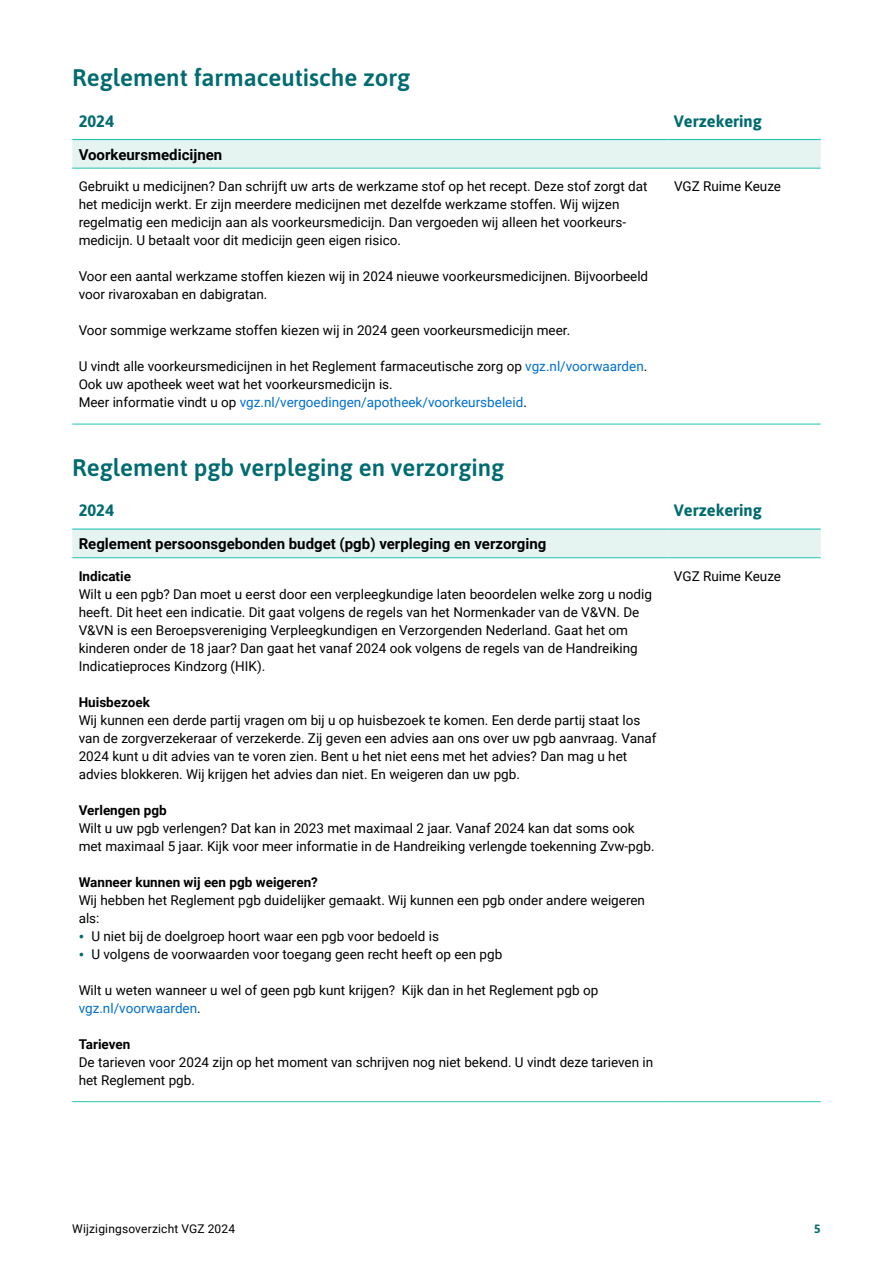
<style>
.page{position:relative;width:893px;height:1263px;background:#fff}
.page>*{position:absolute;margin:0;border:0;box-sizing:border-box;transform-origin:0 0}
.H3_kop{font:600 24px "Asap";color:#006b70}
.tabel_kop{font:700 16.5px "Asap";color:#006b70}
.tabel_subkop{font:15px "Roboto Bold 2";color:#000}
.tabel_subkop-2{font:700 15px "Roboto";color:#000}
.tabel_plat{font:13.5px/18px "Roboto";color:#000}
.tabel_tussenkop{font:700 13.5px "Roboto";color:#000}
.tabel_plat-2{font:13.5px "Roboto";color:#006fce}
.t1{font:12px "Roboto";letter-spacing:.015em;color:#000}
.t2{font:700 12px "Asap";color:#006b70}
.s1{color:#006fce}
.s2{color:#000}
.s3{font-weight:700;font-size:15px;color:#006b70}
</style>
<div class="page">
<svg style="left:72px;top:140px;width:749px;height:28px;background:#e2f2f0"></svg>
<hr style="left:72px;top:424px;width:596px;height:1px;background:#22c4b4">
<hr style="left:668px;top:424px;width:153px;height:1px;background:#22c4b4">
<hr style="left:72px;top:139px;width:596px;height:1px;background:#22c4b4">
<hr style="left:668px;top:139px;width:153px;height:1px;background:#22c4b4">
<hr style="left:72px;top:168px;width:596px;height:1px;background:#22c4b4">
<hr style="left:668px;top:168px;width:153px;height:1px;background:#22c4b4">
<div style="left:72px;top:530px;width:749px;height:27px;background:#e5f3f1"></div>
<hr style="left:72px;top:1101px;width:596px;height:1px;background:#22c4b4">
<hr style="left:668px;top:1101px;width:153px;height:1px;background:#22c4b4">
<hr style="left:72px;top:528px;width:596px;height:2px;background:#22c4b4">
<hr style="left:668px;top:528px;width:153px;height:2px;background:#22c4b4">
<hr style="left:72px;top:557px;width:596px;height:1px;background:#22c4b4">
<hr style="left:668px;top:557px;width:153px;height:1px;background:#22c4b4">
<h3 class="H3_kop" style="left:72px;top:61px;width:340px">Reglement farmaceutische zorg</h3>
<p class="tabel_kop" style="left:79px;top:109px;width:37px">2024</p>
<p class="tabel_kop" style="left:674px;top:109px;width:89px">Verzekering</p>
<p class="tabel_subkop-2" style="left:79px;top:144px;width:145px">Voorkeursmedicijnen</p>
<p class="tabel_plat" style="left:79px;top:177px;width:570px">Gebruikt u medicijnen? Dan schrijft uw arts de werkzame stof op het recept. Deze stof zorgt dat het medicijn werkt. Er zijn meerdere medicijnen met dezelfde werkzame stoffen. Wij wijzen regelmatig een medicijn aan als voorkeursmedicijn. Dan vergoeden wij alleen het voorkeurs&shy;medicijn. U betaalt voor dit medicijn geen eigen risico.</p>
<p class="tabel_plat" style="left:79px;top:267px;width:571px">Voor een aantal werkzame stoffen kiezen wij in 2024 nieuwe voorkeursmedicijnen. Bijvoorbeeld voor rivaroxaban en dabigratan.</p>
<p class="tabel_plat" style="left:79px;top:321px;width:493px">Voor sommige werkzame stoffen kiezen wij in 2024 geen voorkeursmedicijn meer.</p>
<p class="tabel_plat" style="left:79px;top:357px;width:570px">U vindt alle voorkeursmedicijnen in het Reglement farmaceutische zorg op <span class="s1">vgz.nl/voorwaarden</span>.<br>Ook uw apotheek weet wat het voorkeursmedicijn is.</p>
<p class="tabel_plat-2" style="left:79px;top:393px;width:450px"><span class="s2">Meer informatie vindt u op</span> vgz.nl/vergoedingen/apotheek/voorkeursbeleid<span class="s2">.</span></p>
<p class="tabel_plat" style="left:674px;top:177px;width:109px">VGZ Ruime Keuze</p>
<h3 class="H3_kop" style="left:72px;top:450px;width:434px">Reglement pgb verpleging en verzorging</h3>
<p class="tabel_kop" style="left:79px;top:499px;width:37px">2024</p>
<p class="tabel_kop" style="left:674px;top:499px;width:89px">Verzekering</p>
<p class="tabel_subkop" style="left:79px;top:533px;width:469px">Reglement persoonsgebonden budget (pgb) verpleging en verzorging</p>
<p class="tabel_tussenkop" style="left:79px;top:566px;width:54px">Indicatie</p>
<p class="tabel_plat" style="left:79px;top:584px;width:575px">Wilt u een pgb? Dan moet u eerst door een verpleegkundige laten beoordelen welke zorg u nodig heeft. Dit heet een indicatie. Dit gaat volgens de regels van het Normenkader van de V&amp;VN. De V&amp;VN is een Beroepsvereniging Verpleegkundigen en Verzorgenden Nederland. Gaat het om kinderen onder de 18 jaar? Dan gaat het vanaf 2024 ook volgens de regels van de Handreiking Indicatieproces Kindzorg (HIK).</p>
<p class="tabel_tussenkop" style="left:79px;top:692px;width:73px">Huisbezoek</p>
<p class="tabel_plat" style="left:79px;top:710px;width:579px">Wij kunnen een derde partij vragen om bij u op huisbezoek te komen. Een derde partij staat los van de zorgverzekeraar of verzekerde. Zij geven een advies aan ons over uw pgb aanvraag. Vanaf 2024 kunt u dit advies van te voren zien. Bent u het niet eens met het advies? Dan mag u het advies blokkeren. Wij krijgen het advies dan niet. En weigeren dan uw pgb.</p>
<p class="tabel_tussenkop" style="left:79px;top:800px;width:90px">Verlengen pgb</p>
<p class="tabel_plat" style="left:79px;top:818px;width:577px">Wilt u uw pgb verlengen? Dat kan in 2023 met maximaal 2 jaar. Vanaf 2024 kan dat soms ook met maximaal 5 jaar. Kijk voor meer informatie in de Handreiking verlengde toekenning Zvw-pgb.</p>
<p class="tabel_tussenkop" style="left:79px;top:872px;width:241px">Wanneer kunnen wij een pgb weigeren?</p>
<p class="tabel_plat" style="left:79px;top:890px;width:568px">Wij hebben het Reglement pgb duidelijker gemaakt. Wij kunnen een pgb onder andere weigeren als:</p>
<p class="tabel_plat" style="left:79px;top:926px;width:362px"><span class="s3">•</span> U niet bij de doelgroep hoort waar een pgb voor bedoeld is</p>
<p class="tabel_plat" style="left:79px;top:944px;width:425px"><span class="s3">•</span> U volgens de voorwaarden voor toegang geen recht heeft op een pgb</p>
<p class="tabel_plat" style="left:79px;top:980px;width:521px">Wilt u weten wanneer u wel of geen pgb kunt krijgen? Kijk dan in het Reglement pgb op <span class="s1">vgz.nl/voorwaarden</span>.</p>
<p class="tabel_tussenkop" style="left:79px;top:1034px;width:53px">Tarieven</p>
<p class="tabel_plat" style="left:79px;top:1052px;width:576px">De tarieven voor 2024 zijn op het moment van schrijven nog niet bekend. U vindt deze tarieven in het Reglement pgb.</p>
<p class="tabel_plat" style="left:674px;top:566px;width:109px">VGZ Ruime Keuze</p>
<p class="t1" style="left:72px;top:1220px;width:164px">Wijzigingsoverzicht VGZ 2024</p>
<p class="t2" style="left:814px;top:1220px;width:8px">5</p>
</div>
